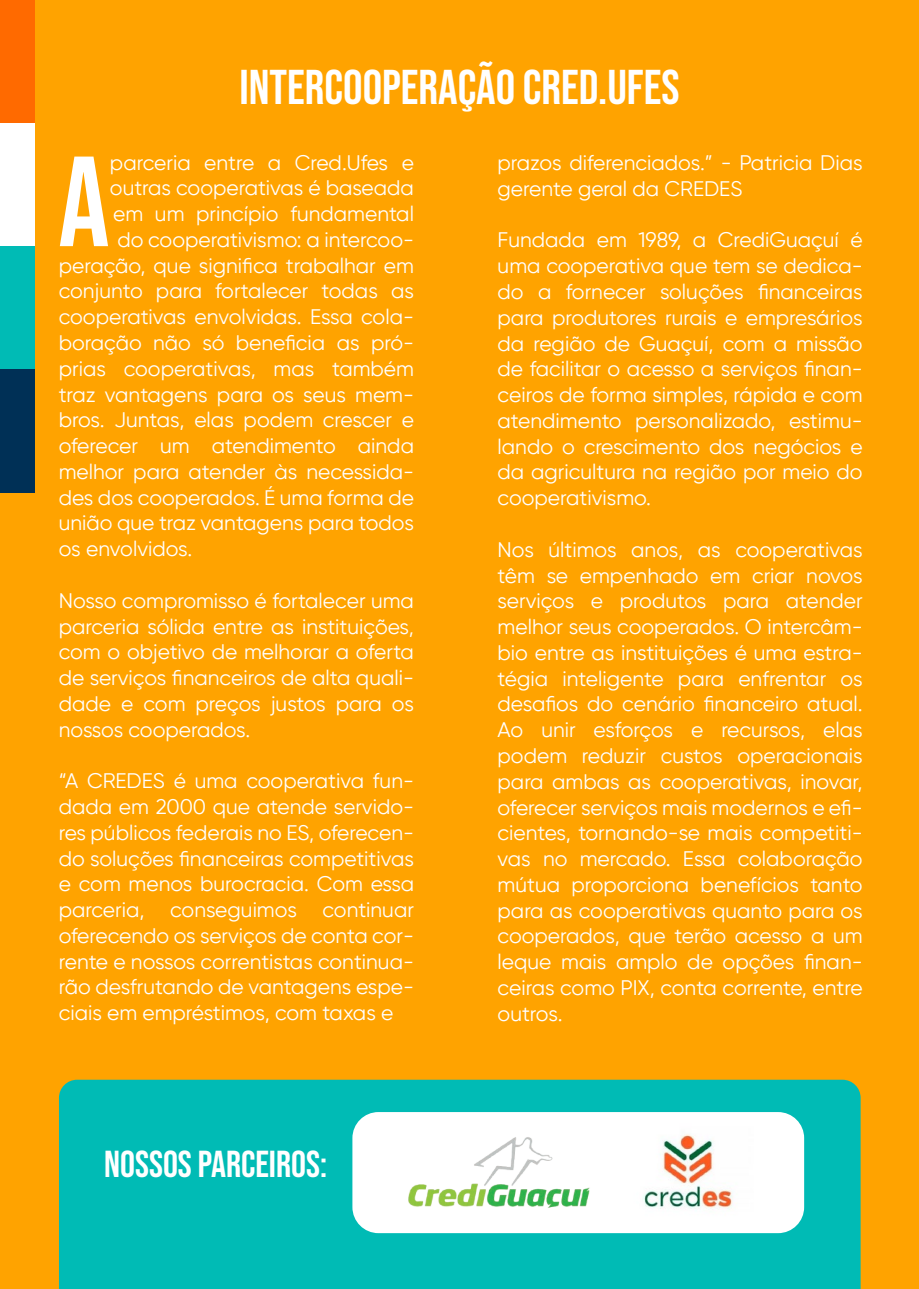
<style>
.page{position:relative;width:919px;height:1289px;background:#fff}
.page>*{position:absolute;margin:0;border:0;box-sizing:border-box;transform-origin:0 0}
.t1{font:127.95px "Bebas Neue";color:#fff}
.t2{font:48.6px "Bebas Neue";color:#fff}
.t3{font:37.35px "Bebas Neue";color:#fff}
.t4{font:21px/25.8px "Gilroy";color:#fff;text-align:justify}
</style>
<div class="page">
<div style="left:0;top:0;width:918px;height:1288px;background:#ffa300"></div>
<div style="left:59px;top:1079px;width:801px;height:209px;background:#00bbb5"></div>
<div style="left:0;top:1px;width:34px;height:123px;background:#ff6a00"></div>
<div style="left:0;top:123px;width:34px;height:124px;background:#fff"></div>
<div style="left:0;top:246px;width:34px;height:123px;background:#00bbb5"></div>
<div style="left:0;top:369px;width:34px;height:123px;background:#003056"></div>
<div style="left:352px;top:1112px;width:452px;height:121px;background:#fff;border-radius:26px"></div>
<img style="left:408px;top:1137px;width:182px;height:71px">
<img style="left:642px;top:1134px;width:90px;height:75px">
<h2 class="t2" style="left:239px;top:59px;width:441px">INTERCOOPERAÇÃO CRED.UFES</h2>
<p class="t4" style="left:110px;top:149px;width:305px">parceria entre a Cred.Ufes e</p>
<p class="t4" style="left:110px;top:175px;width:305px">outras cooperativas é baseada</p>
<p class="t4" style="left:113px;top:201px;width:302px">em um princípio fundamental</p>
<p class="t4" style="left:117px;top:226px;width:298px">do cooperativismo: a intercoo-</p>
<p class="t4" style="left:59px;top:252px;width:357px">peração, que significa trabalhar em</p>
<p class="t4" style="left:59px;top:278px;width:357px">conjunto para fortalecer todas as</p>
<p class="t4" style="left:59px;top:304px;width:357px">cooperativas envolvidas. Essa cola-</p>
<p class="t4" style="left:59px;top:329px;width:357px">boração não só beneficia as pró-</p>
<p class="t4" style="left:59px;top:355px;width:357px">prias cooperativas, mas também</p>
<p class="t4" style="left:59px;top:381px;width:357px">traz vantagens para os seus mem-</p>
<p class="t4" style="left:59px;top:407px;width:357px">bros. Juntas, elas podem crescer e</p>
<p class="t4" style="left:59px;top:432px;width:357px">oferecer um atendimento ainda</p>
<p class="t4" style="left:59px;top:458px;width:357px">melhor para atender às necessida-</p>
<p class="t4" style="left:59px;top:484px;width:357px">des dos cooperados. É uma forma de</p>
<p class="t4" style="left:59px;top:510px;width:357px">união que traz vantagens para todos</p>
<p class="t4" style="left:59px;top:535px;width:135px">os envolvidos.</p>
<p class="t4" style="left:59px;top:587px;width:357px">Nosso compromisso é fortalecer uma parceria sólida entre as instituições, com o objetivo de melhorar a oferta de serviços financeiros de alta quali&shy;dade e com preços justos para os nossos cooperados.</p>
<p class="t4" style="left:59px;top:767px;width:357px">“A CREDES é uma cooperativa fun&shy;dada em 2000 que atende servido&shy;res públicos federais no ES, oferecen&shy;do soluções financeiras competitivas e com menos burocracia. Com essa parceria, conseguimos continuar oferecendo os serviços de conta cor&shy;rente e nossos correntistas continua&shy;rão desfrutando de vantagens espe&shy;ciais em empréstimos, com taxas e</p>
<h1 class="t1" style="left:58px;top:129px;width:53px">A</h1>
<p class="t4" style="left:497px;top:150px;width:366px">prazos diferenciados.” - Patricia Dias gerente geral da CREDES</p>
<p class="t4" style="left:497px;top:227px;width:366px">Fundada em 1989, a CrediGuaçuí é uma cooperativa que tem se dedica&shy;do a fornecer soluções financeiras para produtores rurais e empresários da região de Guaçuí, com a missão de facilitar o acesso a serviços finan&shy;ceiros de forma simples, rápida e com atendimento personalizado, estimu&shy;lando o crescimento dos negócios e da agricultura na região por meio do cooperativismo.</p>
<p class="t4" style="left:497px;top:536px;width:366px">Nos últimos anos, as cooperativas têm se empenhado em criar novos serviços e produtos para atender melhor seus cooperados. O intercâm&shy;bio entre as instituições é uma estra&shy;tégia inteligente para enfrentar os desafios do cenário financeiro atual.<br>Ao unir esforços e recursos, elas podem reduzir custos operacionais para ambas as cooperativas, inovar, oferecer serviços mais modernos e efi&shy;cientes, tornando-se mais competiti&shy;vas no mercado. Essa colaboração mútua proporciona benefícios tanto para as cooperativas quanto para os cooperados, que terão acesso a um leque mais amplo de opções finan&shy;ceiras como PIX, conta corrente, entre outros.</p>
<h3 class="t3" style="left:104px;top:1143px;width:224px">NOSSOS PARCEIROS:</h3>
</div>
